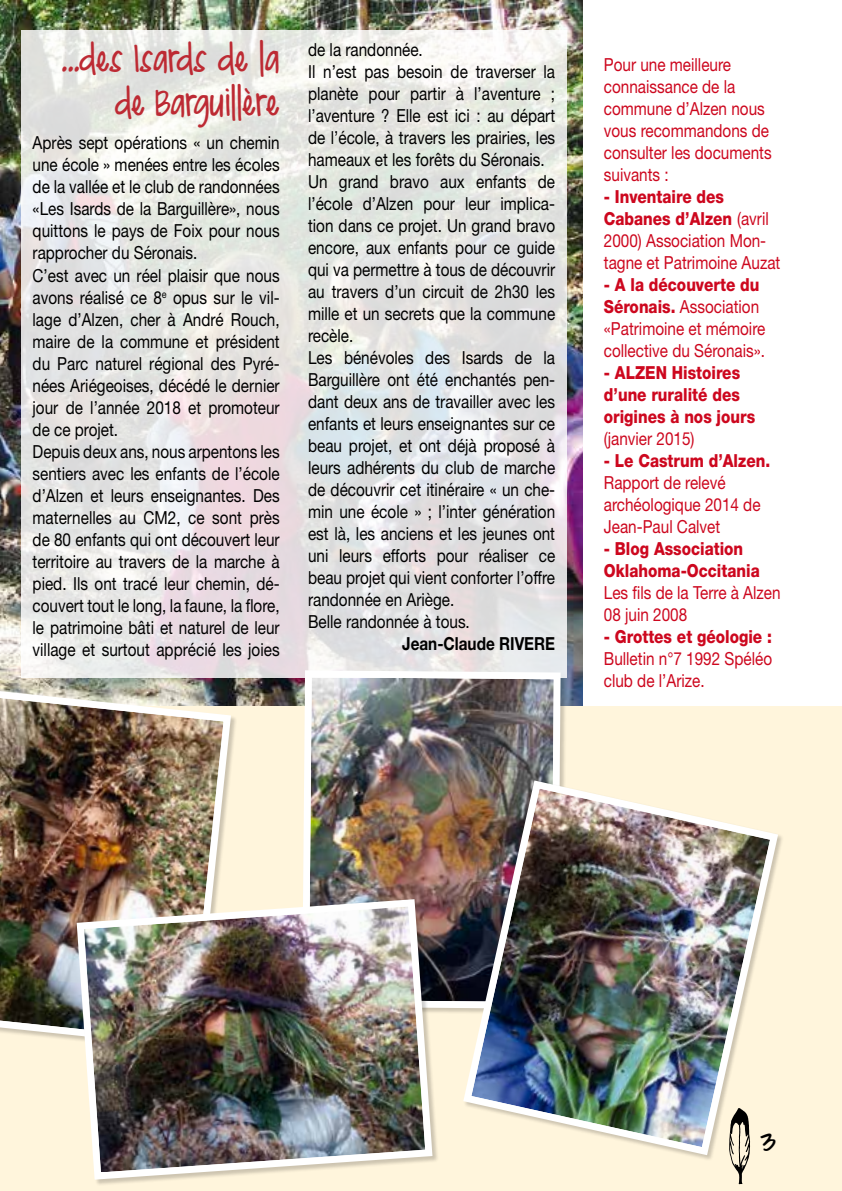
<style>
.page{position:relative;width:842px;height:1191px;background:#fff}
.page>*{position:absolute;margin:0;border:0;box-sizing:border-box;transform-origin:0 0}
.t1{font:300 24px/44px "DJB Meand My Shadow";color:#bd2a33;text-align:right;scale:.85 1}
.t2{font:18px/22px "Helvetica Neue";color:#000;scale:.85 1}
.t3{font:18px/22px "Helvetica Neue";color:#cd071e;scale:.85 1}
.t4{font:800 18px/22px "Helvetica Neue";color:#cd071e;scale:.85 1}
.t5{font:700 18px "Helvetica Neue";color:#000;scale:.85 1}
.t6{font:300 18px "DJB Meand My Shadow";color:#000}
.s1{font-weight:800}
</style>
<div class="page">
<img style="left:0;top:0;width:583px;height:706px">
<div style="left:0;top:706px;width:842px;height:485px;background:#fff5dc"></div>
<img style="left:0;top:685px;width:235px;height:355px">
<img style="left:299px;top:0;width:265px;height:1013px">
<img style="left:73px;top:895px;width:363px;height:288px">
<img style="left:459px;top:776px;width:323px;height:383px">
<svg style="left:21px;top:30px;width:545px;height:647px;background:#e6e5e4"></svg>
<svg style="left:729px;top:1108px;width:21px;height:76px"></svg>
<h1 class="t1" style="left:61px;top:42px;width:259px">...des Isards de la de Barguillère</h1>
<p class="t2" style="left:33px;top:132px;width:292px">Après sept opérations « un chemin une école » menées entre les écoles de la vallée et le club de randonnées «Les Isards de la Barguillère», nous quittons le pays de Foix pour nous rapprocher du Séronais.<br>C’est avec un réel plaisir que nous avons réalisé ce 8<sup>e</sup> opus sur le vil&shy;lage d’Alzen, cher à André Rouch, maire de la commune et président du Parc naturel régional des Pyré&shy;nées Ariégeoises, décédé le dernier jour de l’année 2018 et promoteur de ce projet.<br>Depuis deux ans, nous arpentons les sentiers avec les enfants de l’école d’Alzen et leurs enseignantes. Des maternelles au CM2, ce sont près de 80 enfants qui ont découvert leur territoire au travers de la marche à pied. Ils ont tracé leur chemin, dé&shy;couvert tout le long, la faune, la flore, le patrimoine bâti et naturel de leur village et surtout apprécié les joies</p>
<p class="t2" style="left:308px;top:38px;width:292px">de la randonnée.<br>Il n’est pas besoin de traverser la planète pour partir à l’aventure ; l’aventure ? Elle est ici : au départ de l’école, à travers les prairies, les hameaux et les forêts du Séronais.<br>Un grand bravo aux enfants de l’école d’Alzen pour leur implica&shy;tion dans ce projet. Un grand bravo encore, aux enfants pour ce guide qui va permettre à tous de découvrir au travers d’un circuit de 2h30 les mille et un secrets que la commune recèle.<br>Les bénévoles des Isards de la<br>Barguillère ont été enchantés pen&shy;dant deux ans de travailler avec les enfants et leurs enseignantes sur ce beau projet, et ont déjà proposé à leurs adhérents du club de marche de découvrir cet itinéraire « un che&shy;min une école » ; l’inter génération est là, les anciens et les jeunes ont uni leurs efforts pour réaliser ce beau projet qui vient conforter l’offre randonnée en Ariège.<br>Belle randonnée à tous.</p>
<p class="t5" style="left:402px;top:632px;width:181px">Jean-Claude RIVERE</p>
<p class="t3" style="left:604px;top:53px;width:199px">Pour une meilleure connaissance de la commune d’Alzen nous vous recommandons de consulter les documents suivants :</p>
<p class="t3" style="left:604px;top:185px;width:209px"><span class="s1">- Inventaire des<br>Cabanes d’Alzen</span> (avril<br>2000) Association Mon&shy;tagne et Patrimoine Auzat</p>
<p class="t3" style="left:604px;top:273px;width:192px"><span class="s1">- A la découverte du<br>Séronais.</span> Association «Patrimoine et mémoire collective du Séronais».</p>
<p class="t4" style="left:604px;top:361px;width:180px">- ALZEN Histoires d’une ruralité des origines à nos jours</p>
<p class="t3" style="left:604px;top:427px;width:108px">(janvier 2015)</p>
<p class="t4" style="left:604px;top:449px;width:197px">- Le Castrum d’Alzen.</p>
<p class="t3" style="left:604px;top:471px;width:186px">Rapport de relevé archéologique 2014 de<br>Jean-Paul Calvet</p>
<p class="t4" style="left:604px;top:537px;width:185px">- Blog Association<br>Oklahoma-Occitania</p>
<p class="t3" style="left:604px;top:581px;width:209px">Les fils de la Terre à Alzen<br>08 juin 2008</p>
<p class="t4" style="left:604px;top:625px;width:199px">- Grottes et géologie :</p>
<p class="t3" style="left:604px;top:647px;width:199px">Bulletin n°7 1992 Spéléo club de l’Arize.</p>
<p class="t6" style="left:760px;top:1134px;width:18px">3</p>
</div>
